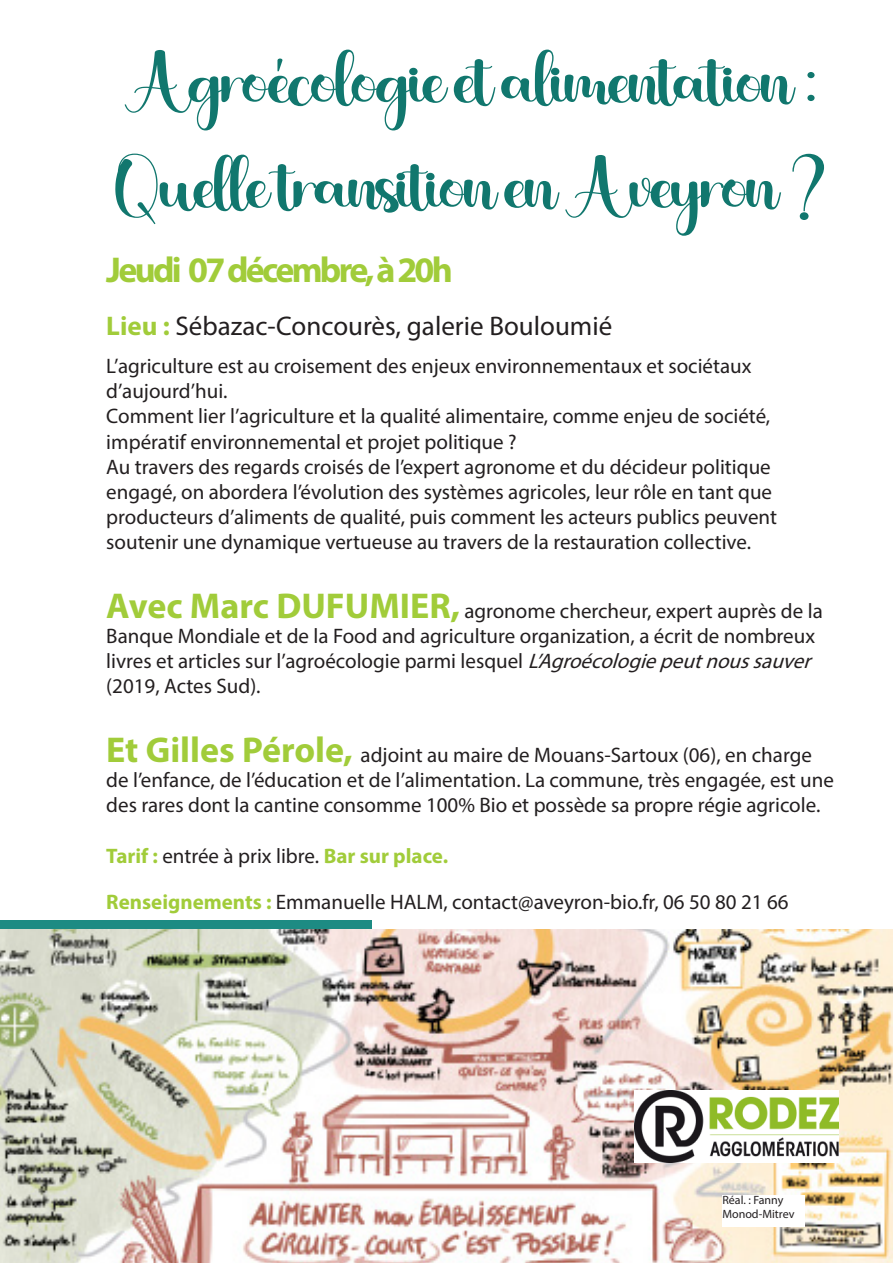
<style>
.page{position:relative;width:893px;height:1263px;background:#fff}
.page>*{position:absolute;margin:0;border:0;box-sizing:border-box;transform-origin:0 0}
.t1{font:63.3px "Baby Script";letter-spacing:-.05em;color:#11776e;scale:1.14 1}
.Titre{font:700 36px "Myriad Pro";letter-spacing:-.075em;color:#a1cc3a}
.Titre-2{font:27px "Myriad Pro";color:#231f20}
.t2{font:21px/25.2px "Myriad Pro";color:#231f20}
.t3{font:700 21px "Myriad Pro";color:#a1cc3a}
.Titre-3{font:12px/14.4px "Myriad Pro";color:#231f20}
.s1{font-weight:700;color:#a1cc3a}
.s2{font-weight:700;font-size:36px;color:#a1cc3a}
.s3{font-style:italic}
.s4{font-weight:400;color:#231f20}
</style>
<div class="page">
<img style="left:0;top:929px;width:893px;height:334px">
<div style="left:722px;top:1195px;width:83px;height:32px;background:#fff"></div>
<img style="left:635px;top:1090px;width:204px;height:72px">
<div style="left:0;top:921px;width:371px;height:8px;background:#1d8b83"></div>
<p class="t1" style="left:125px;top:27px;width:612px">Agroécologie et alimentation :</p>
<p class="t1" style="left:115px;top:132px;width:628px">Quelle transition en Aveyron ?</p>
<p class="Titre" style="left:106px;top:246px;width:348px">Jeudi 07 décembre, à 20h</p>
<p class="Titre-2" style="left:106px;top:310px;width:507px"><span class="s1">Lieu :</span> Sébazac-Concourès, galerie Bouloumié</p>
<p class="t2" style="left:106px;top:353px;width:647px">L’agriculture est au croisement des enjeux environnementaux et sociétaux d’aujourd’hui.</p>
<p class="t2" style="left:106px;top:403px;width:665px">Comment lier l’agriculture et la qualité alimentaire, comme enjeu de société, impératif environnemental et projet politique ?</p>
<p class="t2" style="left:106px;top:454px;width:672px">Au travers des regards croisés de l’expert agronome et du décideur politique engagé, on abordera l’évolution des systèmes agricoles, leur rôle en tant que producteurs d’aliments de qualité, puis comment les acteurs publics peuvent soutenir une dynamique vertueuse au travers de la restauration collective.</p>
<p class="t2" style="left:106px;top:598px;width:718px"><span class="s2">Avec Marc DUFUMIER,</span> agronome chercheur, expert auprès de la Banque Mondiale et de la Food and agriculture organization, a écrit de nombreux livres et articles sur l’agroécologie parmi lesquel <span class="s3">L’Agroécologiepeutnoussauver </span>(2019, Actes Sud).</p>
<p class="t2" style="left:106px;top:742px;width:729px"><span class="s2">Et Gilles Pérole,</span> adjoint au maire de Mouans-Sartoux (06), en charge de l’enfance, de l’éducation et de l’alimentation. La commune, très engagée, est une des rares dont la cantine consomme 100% Bio et possède sa propre régie agricole.</p>
<p class="t3" style="left:106px;top:842px;width:343px">Tarif : <span class="s4">entrée à prix libre.</span> Bar sur place.</p>
<p class="t2" style="left:106px;top:889px;width:684px"><span class="s1">Renseignements :</span> Emmanuelle HALM, contact@aveyron-bio.fr, 06 50 80 21 66</p>
<p class="Titre-3" style="left:722px;top:1192px;width:74px">Réal. : Fanny<br>Monod-Mitrev</p>
</div>
